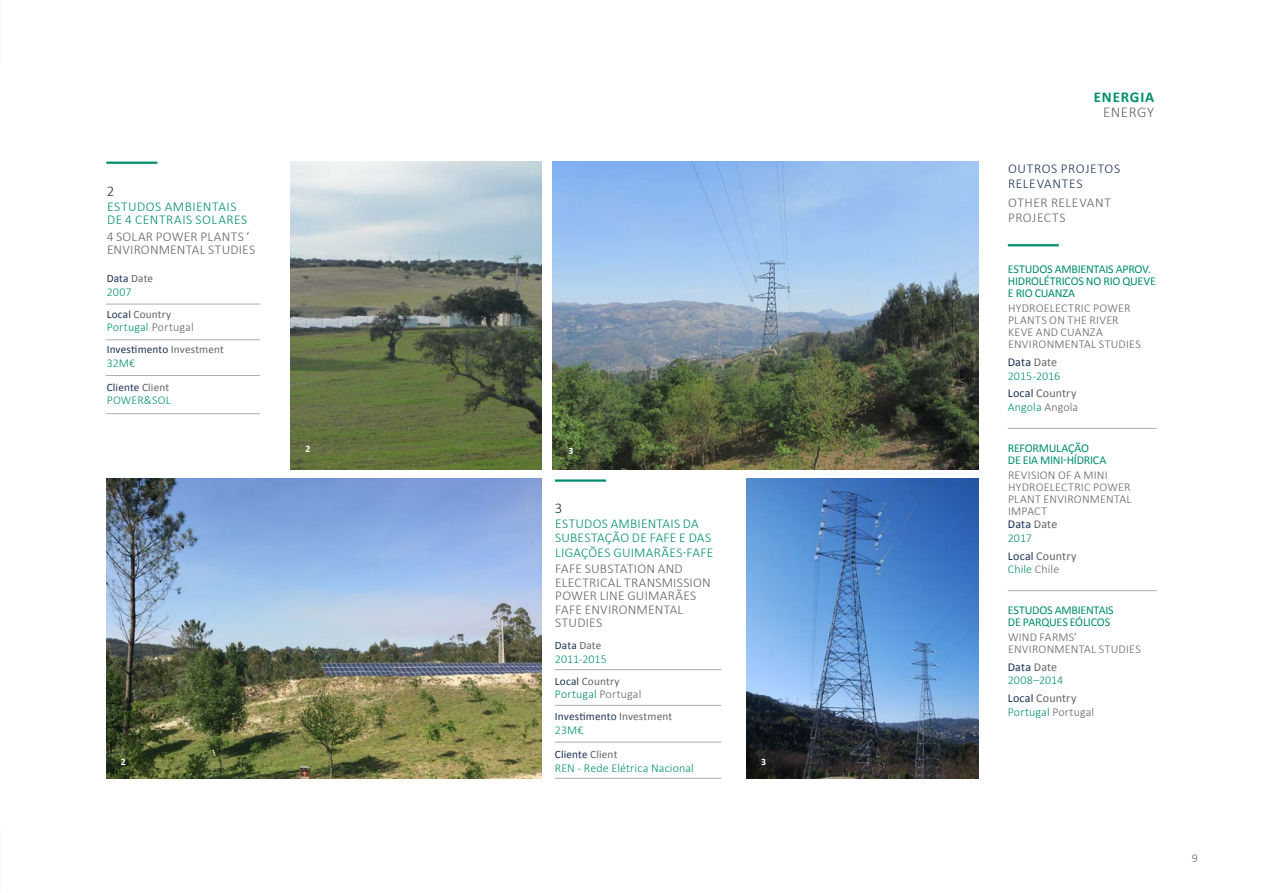
<style>
.page{position:relative;width:1263px;height:893px;background:#fff}
.page>*{position:absolute;margin:0;border:0;box-sizing:border-box;transform-origin:0 0}
.t1{font:700 15px "Calibri";letter-spacing:.055em;color:#008f6e}
.t2{font:300 15px "Calibri";letter-spacing:.03em;color:#636466}
.t3{font:300 15px "Calibri";color:#1c3154}
.t4{font:300 13.5px/13.5px "Calibri";letter-spacing:.02em;color:#636466}
.t5{font:300 13.5px/13.5px "Calibri";letter-spacing:.025em;color:#008f6e}
.t6{font:300 13.5px/15px "Calibri";letter-spacing:.045em;color:#1c3154}
.t7{font:300 12px/12px "Calibri";letter-spacing:.02em;color:#636466}
.t8{font:300 12px/13.5px "Calibri";letter-spacing:.01em;color:#008f6e}
.t9{font:12px/12px "Calibri";letter-spacing:-.02em;color:#008f6e}
.t10{font:12px/13.5px "Calibri";letter-spacing:.015em;color:#636466}
.t11{font:12px/13.5px "Calibri";letter-spacing:.01em;color:#1c3154}
.t12{font:11.25px "Calibri";letter-spacing:.01em;color:#1c3154}
.t13{font:11.25px "Calibri";letter-spacing:.02em;color:#636466}
.t14{font:700 9.75px "Calibri";color:#fff}
.s1{color:#636466}
.s2{color:#1c3154}
.s3{font-weight:400;color:#1c3154}
.s4{font-weight:400;color:#636466}
.s5{font-weight:300;color:#008f6e}
.s6{font-weight:300}
</style>
<div class="page">
<img style="left:290px;top:162px;width:252px;height:307px">
<img style="left:106px;top:478px;width:436px;height:300px">
<img style="left:553px;top:162px;width:425px;height:307px">
<hr style="left:106px;top:162px;width:51px;height:2px;background:#008f6e">
<hr style="left:106px;top:304px;width:154px;height:1px;background:#acaeb1">
<hr style="left:106px;top:340px;width:154px;height:1px;background:#acaeb1">
<hr style="left:106px;top:375px;width:154px;height:1px;background:#acaeb1">
<hr style="left:106px;top:413px;width:154px;height:1px;background:#acaeb1">
<hr style="left:555px;top:479px;width:51px;height:3px;background:#008f6e">
<hr style="left:555px;top:669px;width:166px;height:1px;background:#acaeb1">
<hr style="left:555px;top:705px;width:166px;height:1px;background:#acaeb1">
<hr style="left:555px;top:742px;width:166px;height:1px;background:#acaeb1">
<hr style="left:555px;top:778px;width:166px;height:1px;background:#acaeb1">
<hr style="left:1008px;top:244px;width:51px;height:2px;background:#008f6e">
<hr style="left:1008px;top:428px;width:149px;height:1px;background:#acaeb1">
<hr style="left:1008px;top:590px;width:149px;height:1px;background:#acaeb1">
<img style="left:747px;top:478px;width:231px;height:300px">
<p class="t3" style="left:107px;top:182px;width:9px">2</p>
<p class="t5" style="left:107px;top:200px;width:142px">ESTUDOS AMBIENTAIS<br>DE 4 CENTRAIS SOLARES</p>
<p class="t4" style="left:107px;top:230px;width:150px">4 SOLAR POWER PLANTS ‘<br>ENVIRONMENTAL STUDIES</p>
<p class="t12" style="left:107px;top:272px;width:48px">Data <span class="s1">Date</span></p>
<p class="t8" style="left:107px;top:285px;width:26px">2007</p>
<p class="t13" style="left:107px;top:307px;width:66px"><span class="s2">Local</span> Country</p>
<p class="t8" style="left:107px;top:320px;width:88px">Portugal <span class="s1">Portugal</span></p>
<p class="t12" style="left:107px;top:343px;width:119px">Investimento <span class="s1">Investment</span></p>
<p class="t8" style="left:107px;top:356px;width:30px">32M€</p>
<p class="t12" style="left:107px;top:380px;width:64px">Cliente <span class="s1">Client</span></p>
<p class="t8" style="left:107px;top:394px;width:66px">POWER&amp;SOL</p>
<p class="t14" style="left:305px;top:443px;width:6px">2</p>
<p class="t14" style="left:121px;top:755px;width:6px">2</p>
<p class="t14" style="left:568px;top:445px;width:6px">3</p>
<p class="t3" style="left:555px;top:499px;width:9px">3</p>
<p class="t5" style="left:555px;top:517px;width:157px">ESTUDOS AMBIENTAIS DA<br>SUBESTAÇÃO DE FAFE E DAS</p>
<p class="t5" style="left:555px;top:545px;width:160px">LIGAÇÕES GUIMARÃES-FAFE</p>
<p class="t4" style="left:555px;top:562px;width:157px">FAFE SUBSTATION AND<br>ELECTRICAL TRANSMISSION<br>POWER LINE GUIMARÃES<br>FAFE ENVIRONMENTAL<br>STUDIES</p>
<p class="t12" style="left:555px;top:639px;width:48px">Data <span class="s1">Date</span></p>
<p class="t8" style="left:555px;top:652px;width:53px">2011-2015</p>
<p class="t13" style="left:555px;top:674px;width:66px"><span class="s2">Local</span> Country</p>
<p class="t8" style="left:555px;top:688px;width:88px">Portugal <span class="s1">Portugal</span></p>
<p class="t12" style="left:555px;top:710px;width:119px">Investimento <span class="s1">Investment</span></p>
<p class="t8" style="left:555px;top:723px;width:30px">23M€</p>
<p class="t12" style="left:555px;top:747px;width:64px">Cliente <span class="s1">Client</span></p>
<p class="t8" style="left:555px;top:761px;width:140px">REN - Rede Elétrica Nacional</p>
<p class="t14" style="left:761px;top:756px;width:6px">3</p>
<p class="t1" style="left:1094px;top:88px;width:62px">ENERGIA</p>
<p class="t2" style="left:1103px;top:103px;width:53px">ENERGY</p>
<p class="t6" style="left:1008px;top:161px;width:114px">OUTROS PROJETOS<br>RELEVANTES</p>
<p class="t4" style="left:1008px;top:195px;width:104px;line-height:15px">OTHER RELEVANT<br>PROJECTS</p>
<p class="t9" style="left:1008px;top:263px;width:150px">ESTUDOS AMBIENTAIS APROV.<br>HIDROLÉTRICOS NO RIO QUEVE<br>E RIO CUANZA</p>
<p class="t7" style="left:1008px;top:302px;width:134px">HYDROELECTRIC POWER<br>PLANTS ON THE RIVER<br>KEVE AND CUANZA<br>ENVIRONMENTAL STUDIES</p>
<p class="t8" style="left:1008px;top:355px;width:54px"><span class="s3">Data</span> <span class="s4">Date<br></span>2015-2016</p>
<p class="t10" style="left:1008px;top:386px;width:72px"><span class="s2">Local</span> Country<br><span class="s5">Angola</span> <span class="s6">Angola</span></p>
<p class="t9" style="left:1008px;top:441px;width:100px">REFORMULAÇÃO<br>DE EIA MINI-HÍDRICA</p>
<p class="t7" style="left:1008px;top:469px;width:125px">REVISION OF A MINI<br>HYDROELECTRIC POWER<br>PLANT ENVIRONMENTAL<br>IMPACT</p>
<p class="t11" style="left:1008px;top:517px;width:51px">Data <span class="s1">Date<br></span><span class="s5">2017</span></p>
<p class="t10" style="left:1008px;top:548px;width:70px"><span class="s2">Local</span> Country<br><span class="s5">Chile</span> <span class="s6">Chile</span></p>
<p class="t9" style="left:1008px;top:603px;width:107px">ESTUDOS AMBIENTAIS<br>DE PARQUES EÓLICOS</p>
<p class="t7" style="left:1008px;top:631px;width:134px">WIND FARMS’<br>ENVIRONMENTAL STUDIES</p>
<p class="t8" style="left:1008px;top:660px;width:57px"><span class="s3">Data</span> <span class="s4">Date<br></span>2008–2014</p>
<p class="t8" style="left:1008px;top:691px;width:88px"><span class="s3">Local</span> <span class="s4">Country<br></span>Portugal <span class="s1">Portugal</span></p>
<p class="t7" style="left:1192px;top:852px;width:8px">9</p>
</div>
